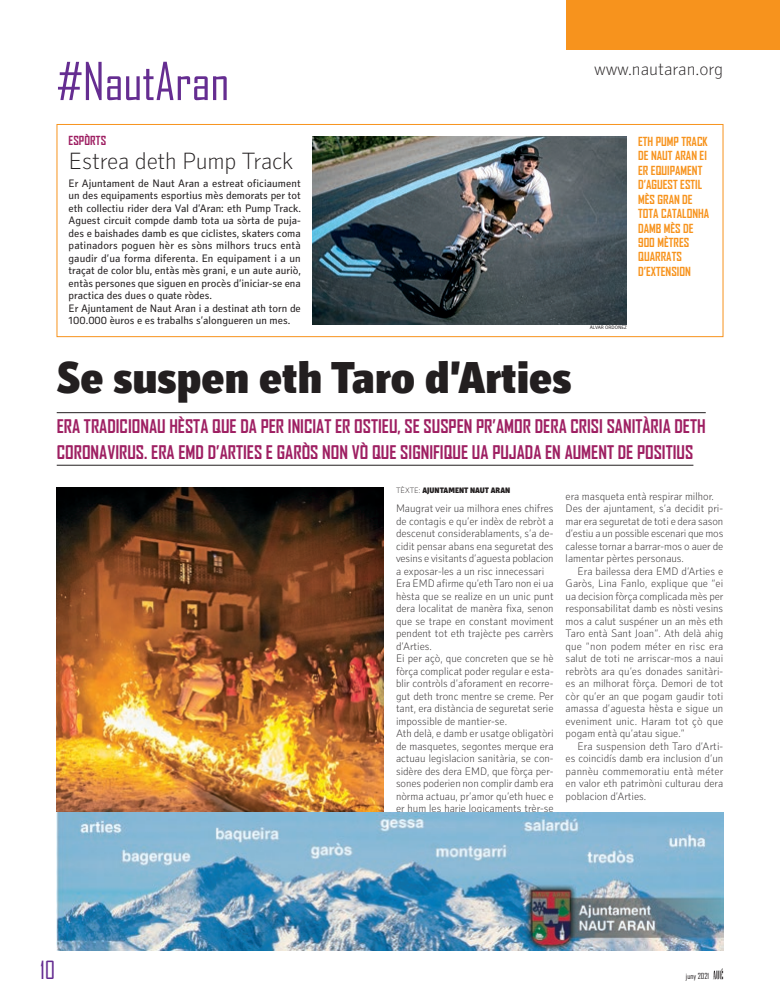
<style>
.page{position:relative;width:780px;height:1007px;background:#fff}
.page>*{position:absolute;margin:0;border:0;box-sizing:border-box;transform-origin:0 0}
.t1{font:50px "Agency FB";color:#652d91}
.t2{font:900 45px "Secca Std";color:#231f20}
.t3{font:100 24px "Secca Std";letter-spacing:-.01em;color:#231f20}
.t4{font:24px "Agency FB";color:#652d91}
.t5{font:700 18px/26px "Agency FB";color:#9e1f62}
.t6{font:100 18px "Secca Std";color:#231f20}
.t7{font:700 12px/14.4px "Agency FB";color:#f7931d}
.t8{font:700 12px "Agency FB";letter-spacing:.005em;color:#9e1f62}
.t9{font:100 11px/12.5px "Secca Std";color:#231f20}
.t10{font:11px/12.5px "Secca Std";color:#231f20}
.t11{font:900 8px "Secca Std";color:#231f20}
.t12{font:8px "Agency FB";color:#231f20}
.t13{font:5px "Secca Std";color:#231f20}
.s1{font-weight:100}
</style>
<div class="page">
<svg style="left:713px;top:968px;width:10px;height:11px"></svg>
<div style="left:566px;top:0;width:214px;height:49px;background:#f7931d"></div>
<div style="left:57px;top:124px;width:666px;height:213px;border:1px solid #f7931d"></div>
<img style="left:312px;top:137px;width:314px;height:187px">
<img style="left:57px;top:487px;width:327px;height:325px">
<hr style="left:57px;top:412px;width:648px;height:1px;background:#231f20">
<hr style="left:57px;top:464px;width:636px;height:1px;background:#231f20">
<svg style="left:57px;top:950px;width:157px;height:1px"></svg>
<img style="left:57px;top:812px;width:666px;height:138px">
<h1 class="t1" style="left:57px;top:51px;width:174px">#NautAran</h1>
<h3 class="t6" style="left:594px;top:58px;width:130px">www.nautaran.org</h3>
<p class="t8" style="left:69px;top:133px;width:39px">ESPÒRTS</p>
<h3 class="t3" style="left:69px;top:148px;width:226px">Estrea deth Pump Track</h3>
<p class="t10" style="left:69px;top:177px;width:234px">Er Ajuntament de Naut Aran a estreat oficiaument un des equipaments esportius mès demorats per tot eth collectiu rider dera Val d’Aran: eth Pump Track.<br>Aguest circuit compde damb tota ua sòrta de puja&shy;des e baishades damb es que ciclistes, skaters coma patinadors poguen hèr es sòns milhors trucs entà gaudir d’ua forma diferenta. En equipament i a un traçat de color blu, entàs mès grani, e un aute auriò, entàs persones que siguen en procès d’iniciar-se ena practica des dues o quate ròdes.<br>Er Ajuntament de Naut Aran i a destinat ath torn de 100.000 èuros e es trabalhs s’alongueren un mes.</p>
<p class="t13" style="left:590px;top:325px;width:38px">Àlvar Ordoñez</p>
<p class="t7" style="left:638px;top:134px;width:73px">ETH PUMP TRACK<br>DE NAUT ARAN EI<br>ER EQUIPAMENT<br>D’AGUEST ESTIL<br>MÈS GRAN DE<br>TOTA CATALONHA<br>DAMB MÈS DE<br>900 MÈTRES<br>QUARRATS<br>D’EXTENSION</p>
<h2 class="t2" style="left:57px;top:352px;width:516px">Se suspen eth Taro d’Arties</h2>
<h3 class="t5" style="left:57px;top:413px;width:650px">ERA TRADICIONAU HÈSTA QUE DA PER INICIAT ER OSTIEU, SE SUSPEN PR’AMOR DERA CRISI SANITÀRIA DETH<br>CORONAVIRUS. ERA EMD D’ARTIES E GARÒS NON VÒ QUE SIGNIFIQUE UA PUJADA EN AUMENT DE POSITIUS</h3>
<p class="t9" style="left:565px;top:490px;width:159px">era masqueta entà respirar milhor.<br>Des der ajuntament, s’a decidit pri&shy;mar era seguretat de toti e dera sason d’estiu a un possible escenari que mos calesse tornar a barrar-mos o auer de lamentar pèrtes personaus.</p>
<p class="t9" style="left:565px;top:565px;width:159px;text-align:justify;text-indent:12px">Era bailessa dera EMD d’Arties e Garòs, Lina Fanlo, explique que “ei ua decision fòrça complicada mès per responsabilitat damb es nòsti vesins mos a calut suspéner un an mès eth Taro entà Sant Joan”. Ath delà ahig que “non podem méter en risc era salut de toti ne arriscar-mos a naui rebròts ara qu’es donades sanitàri&shy;es an milhorat fòrça. Demori de tot còr qu’er an que pogam gaudir toti amassa d’aguesta hèsta e sigue un eveniment unic. Haram tot çò que pogam entà qu’atau sigue.”</p>
<p class="t9" style="left:565px;top:740px;width:159px;text-align:justify;text-indent:12px">Era suspension deth Taro d’Arti&shy;es coincidís damb era inclusion d’un pannèu commemoratiu entà méter en valor eth patrimòni culturau dera poblacion d’Arties.</p>
<p class="t11" style="left:396px;top:485px;width:116px"><span class="s1">Tèxte :</span> ajuntament Naut Aran</p>
<p class="t9" style="left:396px;top:502px;width:159px">Maugrat veir ua milhora enes chifres de contagis e qu’er indèx de rebròt a descenut considerablaments, s’a de&shy;cidit pensar abans ena seguretat des vesins e visitants d’aguesta poblacion a exposar-les a un risc innecessari Era EMD afirme qu’eth Taro non ei ua hèsta que se realize en un unic punt dera localitat de manèra fixa, senon que se trape en constant moviment pendent tot eth trajècte pes carrèrs d’Arties.<br>Ei per açò, que concreten que se hè fòrça complicat poder regular e esta&shy;blir contròls d’aforament en recorre&shy;gut deth tronc mentre se creme. Per tant, era distància de seguretat serie impossible de mantier-se.<br>Ath delà, e damb er usatge obligatòri de masquetes, segontes merque era actuau legislacion sanitària, se con&shy;sidère des dera EMD, que fòrça per&shy;sones poderien non complir damb era nòrma actuau, pr’amor qu’eth huec e er hum les harie logicaments trèr-se</p>
<h3 class="t4" style="left:40px;top:955px;width:17px">10</h3>
<p class="t12" style="left:686px;top:971px;width:25px">juny 2021</p>
</div>
